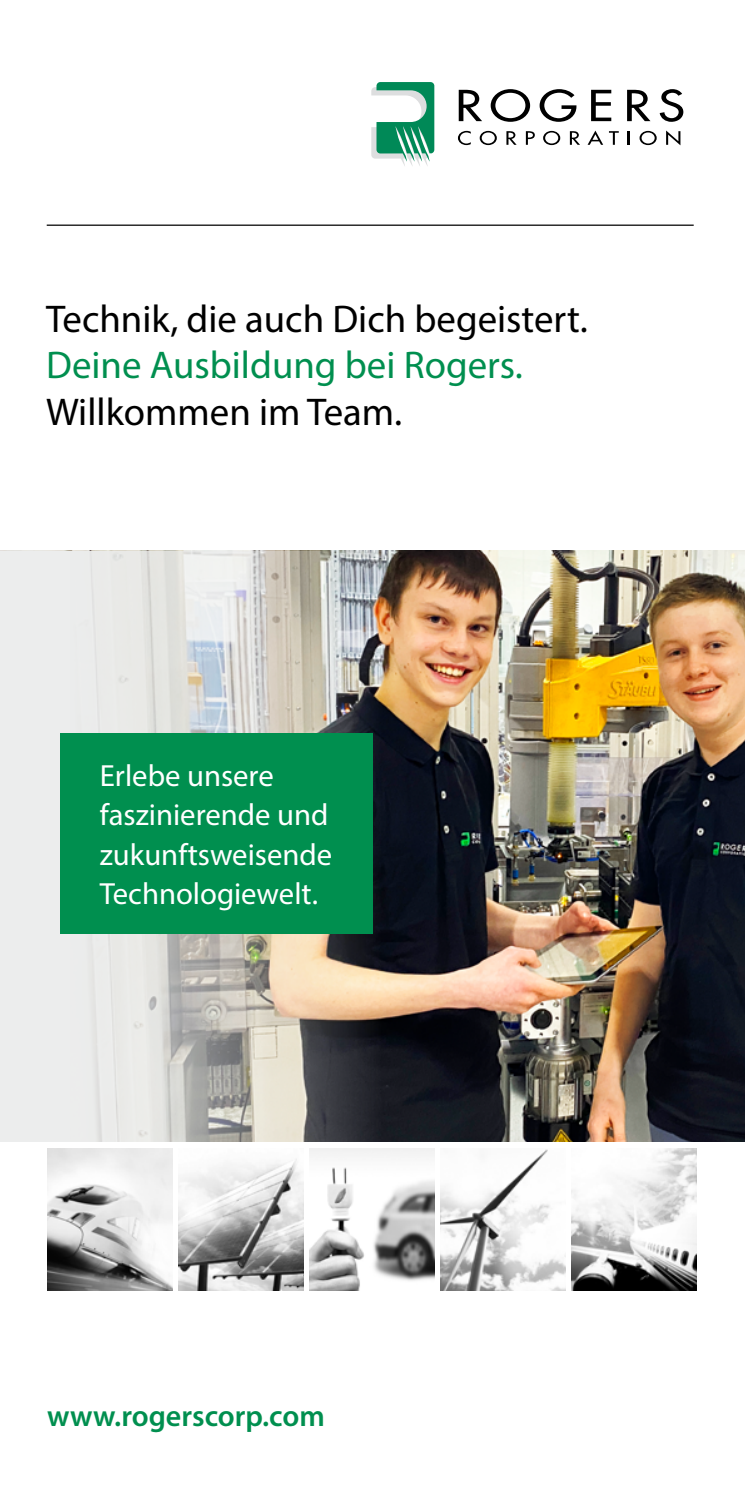
<style>
.page{position:relative;width:745px;height:1489px;background:#fff}
.page>*{position:absolute;margin:0;border:0;box-sizing:border-box;transform-origin:0 0}
.t1{font:38.75px "Myriad Pro";color:#000}
.t2{font:38.75px "Myriad Pro";color:#008f4f}
.t3{font:30.75px/39.5px "Myriad Pro";color:#fff}
.t4{font:600 30px "Myriad Pro";color:#008f4f}
</style>
<div class="page">
<img style="left:487px;top:551px;width:257px;height:590px">
<img style="left:179px;top:1159px;width:124px;height:130px">
<img style="left:48px;top:1148px;width:124px;height:141px">
<img style="left:310px;top:1148px;width:124px;height:141px">
<svg style="left:371px;top:82px;width:63px;height:84px"></svg>
<svg style="left:458px;top:90px;width:24px;height:31px"></svg>
<svg style="left:490px;top:89px;width:39px;height:33px"></svg>
<svg style="left:539px;top:89px;width:37px;height:33px"></svg>
<svg style="left:591px;top:90px;width:20px;height:31px"></svg>
<svg style="left:627px;top:90px;width:23px;height:31px"></svg>
<svg style="left:659px;top:89px;width:24px;height:33px"></svg>
<svg style="left:458px;top:131px;width:12px;height:14px"></svg>
<svg style="left:479px;top:131px;width:17px;height:14px"></svg>
<svg style="left:506px;top:131px;width:10px;height:14px"></svg>
<svg style="left:525px;top:131px;width:9px;height:14px"></svg>
<svg style="left:543px;top:131px;width:17px;height:14px"></svg>
<svg style="left:569px;top:131px;width:10px;height:14px"></svg>
<svg style="left:587px;top:131px;width:15px;height:14px"></svg>
<svg style="left:609px;top:131px;width:9px;height:14px"></svg>
<svg style="left:627px;top:131px;width:2px;height:14px"></svg>
<svg style="left:639px;top:131px;width:17px;height:14px"></svg>
<svg style="left:666px;top:130px;width:14px;height:15px"></svg>
<hr style="left:47px;top:224px;width:646px;height:2px;background:#000">
<img style="left:440px;top:1149px;width:125px;height:140px">
<img style="left:571px;top:1148px;width:124px;height:141px">
<img style="left:0;top:551px;width:487px;height:590px">
<div style="left:60px;top:733px;width:312px;height:201px;background:#008f4f"></div>
<p class="t1" style="left:46px;top:295px;width:543px">Technik, die auch Dich begeistert.</p>
<p class="t2" style="left:46px;top:341px;width:478px">Deine Ausbildung bei Rogers.</p>
<p class="t1" style="left:46px;top:388px;width:357px">Willkommen im Team.</p>
<p class="t3" style="left:100px;top:755px;width:234px">Erlebe unsere faszinierende und zukunftsweisende<br>Technologiewelt.</p>
<p class="t4" style="left:47px;top:1396px;width:279px">www.rogerscorp.com</p>
</div>
